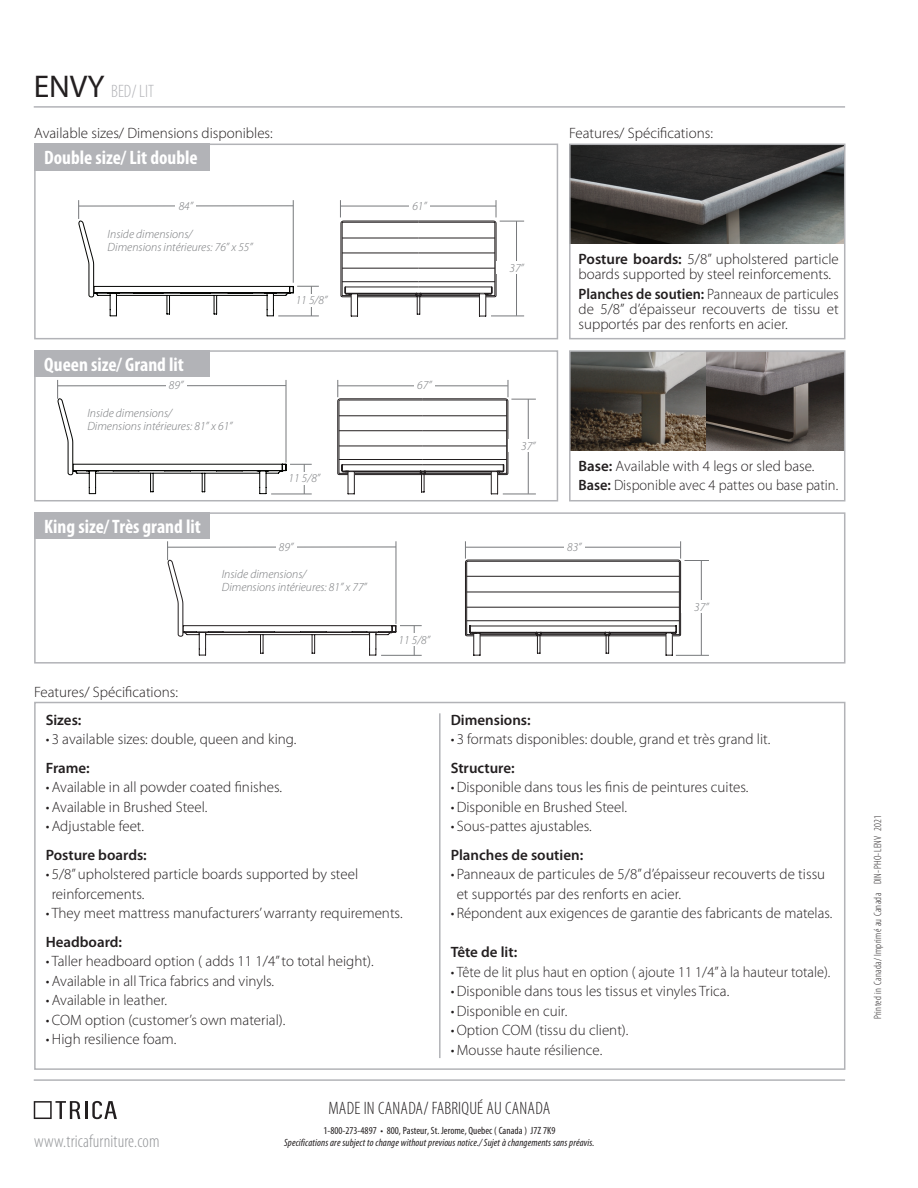
<style>
.page{position:relative;width:918px;height:1188px;background:#fff}
.page>*{position:absolute;margin:0;border:0;box-sizing:border-box;transform-origin:0 0}
.t1{font:700 condensed 19.5px "Myriad Pro";color:#fff}
.t2{font:300 condensed 18px "Myriad Pro";letter-spacing:.01em;color:#231f20}
.t3{font:300 condensed 18px "Myriad Pro";letter-spacing:.01em;color:#939598}
.t4{font:300 condensed 18px "Myriad Pro";color:#b2b3b7}
.t5{font:300 15px/19.5px "Myriad Pro";color:#231f20}
.t6{font:300 15px/15px "Myriad Pro";color:#231f20;text-align:justify;scale:.95 1}
.t7{font:300 15px "Myriad Pro";color:#231f20;scale:.96 1}
.t8{font:600 15px "Myriad Pro";color:#231f20}
.t9{font:italic 300 12px "Myriad Pro";color:#76787b}
.t10{font:italic condensed 10.5px "Myriad Pro";letter-spacing:.01em;color:#231f20}
.t11{font:condensed 10.5px "Myriad Pro";color:#231f20}
.t12{font:300 condensed 10.5px "Myriad Pro";letter-spacing:.03em;color:#231f20}
.s1{font-weight:400;font-stretch:normal;font-size:31.5px;color:#231f20}
.s2{font-weight:600}
</style>
<div class="page">
<svg style="left:34px;top:1101px;width:83px;height:18px"></svg>
<hr style="left:34px;top:1079px;width:811px;height:2px;background:#b2b3b7">
<hr style="left:34px;top:106px;width:811px;height:2px;background:#b2b3b7">
<img style="left:572px;top:147px;width:270px;height:97px">
<img style="left:572px;top:353px;width:270px;height:97px">
<div style="left:34px;top:144px;width:524px;height:195px;border:2px solid #b2b3b7"></div>
<div style="left:34px;top:350px;width:524px;height:151px;border:2px solid #b2b3b7"></div>
<div style="left:34px;top:512px;width:811px;height:152px;border:2px solid #b2b3b7"></div>
<div style="left:34px;top:144px;width:176px;height:27px;background:#b2b3b7"></div>
<div style="left:34px;top:350px;width:176px;height:27px;background:#b2b3b7"></div>
<div style="left:34px;top:512px;width:176px;height:27px;background:#b2b3b7"></div>
<div style="left:34px;top:702px;width:811px;height:368px;border:2px solid #b2b3b7"></div>
<hr style="left:439px;top:713px;width:2px;height:345px;background:#b2b3b7">
<div style="left:569px;top:144px;width:276px;height:195px;border:2px solid #b2b3b7"></div>
<div style="left:569px;top:350px;width:276px;height:151px;border:2px solid #b2b3b7"></div>
<hr style="left:278px;top:316px;width:41px;height:1px;background:#76787b">
<svg style="left:340px;top:200px;width:184px;height:117px"></svg>
<svg style="left:78px;top:200px;width:241px;height:116px"></svg>
<svg style="left:57px;top:380px;width:255px;height:114px"></svg>
<hr style="left:271px;top:494px;width:41px;height:1px;background:#76787b">
<svg style="left:337px;top:380px;width:199px;height:115px"></svg>
<hr style="left:528px;top:399px;width:1px;height:95px;background:#76787b">
<div style="left:508px;top:439px;width:41px;height:13px;background:#fff"></div>
<svg style="left:167px;top:541px;width:255px;height:114px"></svg>
<hr style="left:381px;top:655px;width:41px;height:1px;background:#76787b">
<svg style="left:465px;top:541px;width:244px;height:115px"></svg>
<hr style="left:701px;top:561px;width:1px;height:94px;background:#76787b">
<div style="left:681px;top:600px;width:41px;height:13px;background:#fff"></div>
<p class="t4" style="left:34px;top:80px;width:122px"><span class="s1">ENVY</span> BED/ LIT</p>
<p class="t5" style="left:34px;top:124px;width:240px">Available sizes/ Dimensions disponibles:</p>
<p class="t1" style="left:44px;top:145px;width:155px">Double size/ Lit double</p>
<p class="t9" style="left:179px;top:198px;width:16px">84”</p>
<p class="t9" style="left:108px;top:226px;width:86px">Inside dimensions/</p>
<p class="t9" style="left:108px;top:240px;width:147px">Dimensions intérieures: 76” x 55”</p>
<p class="t9" style="left:296px;top:293px;width:33px">11 5/8”</p>
<p class="t1" style="left:44px;top:352px;width:141px">Queen size/ Grand lit</p>
<p class="t9" style="left:169px;top:378px;width:16px">89”</p>
<p class="t9" style="left:87px;top:406px;width:86px">Inside dimensions/</p>
<p class="t9" style="left:87px;top:419px;width:147px">Dimensions intérieures: 81” x 61”</p>
<p class="t1" style="left:44px;top:514px;width:158px">King size/ Très grand lit</p>
<p class="t9" style="left:289px;top:471px;width:33px">11 5/8”</p>
<p class="t9" style="left:412px;top:198px;width:16px">61”</p>
<p class="t9" style="left:417px;top:378px;width:16px">67”</p>
<p class="t5" style="left:569px;top:124px;width:145px">Features/ Spécifications:</p>
<p class="t9" style="left:509px;top:260px;width:16px">37”</p>
<p class="t5" style="left:579px;top:252px;width:262px;line-height:15px"><span class="s2">Posture boards:</span> 5/8” upholstered particle boards supported by steel reinforcements.</p>
<p class="t6" style="left:579px;top:286px;width:276px"><span class="s2">Planches de soutien:</span> Panneaux de particules de 5/8” d’épaisseur recouverts de tissu et supportés par des renforts en acier.</p>
<p class="t9" style="left:521px;top:438px;width:16px">37”</p>
<p class="t5" style="left:579px;top:456px;width:238px"><span class="s2">Base:</span> Available with 4 legs or sled base.</p>
<p class="t7" style="left:579px;top:476px;width:272px"><span class="s2">Base:</span> Disponible avec 4 pattes ou base patin.</p>
<p class="t9" style="left:279px;top:540px;width:16px">89”</p>
<p class="t9" style="left:567px;top:540px;width:16px">83”</p>
<p class="t9" style="left:222px;top:566px;width:86px">Inside dimensions/</p>
<p class="t9" style="left:222px;top:580px;width:147px">Dimensions intérieures: 81” x 77”</p>
<p class="t9" style="left:399px;top:632px;width:33px">11 5/8”</p>
<p class="t5" style="left:34px;top:682px;width:145px">Features/ Spécifications:</p>
<p class="t8" style="left:46px;top:710px;width:37px">Sizes:</p>
<p class="t5" style="left:46px;top:729px;width:252px">• 3 available sizes: double, queen and king.</p>
<p class="t8" style="left:46px;top:758px;width:46px">Frame:</p>
<p class="t5" style="left:46px;top:777px;width:238px">• Available in all powder coated finishes.</p>
<p class="t5" style="left:46px;top:797px;width:163px">• Available in Brushed Steel.</p>
<p class="t5" style="left:46px;top:816px;width:100px">• Adjustable feet.</p>
<p class="t8" style="left:46px;top:845px;width:103px">Posture boards:</p>
<p class="t5" style="left:46px;top:864px;width:314px">• 5/8” upholstered particle boards supported by steel</p>
<p class="t5" style="left:52px;top:884px;width:94px">reinforcements.</p>
<p class="t5" style="left:46px;top:903px;width:358px">• They meet mattress manufacturers’ warranty requirements.</p>
<p class="t8" style="left:46px;top:932px;width:78px">Headboard:</p>
<p class="t5" style="left:46px;top:951px;width:330px">• Taller headboard option ( adds 11 1/4” to total height).</p>
<p class="t5" style="left:46px;top:971px;width:230px">• Available in all Trica fabrics and vinyls.</p>
<p class="t5" style="left:46px;top:990px;width:123px">• Available in leather.</p>
<p class="t5" style="left:46px;top:1010px;width:241px">• COM option (customer’s own material).</p>
<p class="t5" style="left:46px;top:1029px;width:132px">•High resilience foam.</p>
<p class="t9" style="left:694px;top:600px;width:16px">37”</p>
<p class="t8" style="left:451px;top:710px;width:82px">Dimensions:</p>
<p class="t5" style="left:451px;top:729px;width:321px">• 3 formats disponibles: double, grand et très grand lit.</p>
<p class="t8" style="left:451px;top:758px;width:66px">Structure:</p>
<p class="t5" style="left:451px;top:777px;width:299px">•Disponible dans tous les finis de peintures cuites.</p>
<p class="t5" style="left:451px;top:797px;width:178px">•Disponible en Brushed Steel.</p>
<p class="t5" style="left:451px;top:816px;width:143px">• Sous-pattes ajustables.</p>
<p class="t8" style="left:451px;top:845px;width:134px">Planches de soutien:</p>
<p class="t5" style="left:457px;top:864px;width:370px;text-indent:-6px">• Panneaux de particules de 5/8” d’épaisseur recouverts de tissu et supportés par des renforts en acier.</p>
<p class="t5" style="left:451px;top:903px;width:383px">• Répondent aux exigences de garantie des fabricants de matelas.</p>
<p class="t8" style="left:451px;top:943px;width:68px">Tête de lit:</p>
<p class="t7" style="left:451px;top:963px;width:397px">• Tête de lit plus haut en option ( ajoute 11 1/4” à la hauteur totale).</p>
<p class="t5" style="left:451px;top:981px;width:280px">•Disponible dans tous les tissus et vinyles Trica.</p>
<p class="t5" style="left:451px;top:1001px;width:118px">•Disponible en cuir.</p>
<p class="t5" style="left:451px;top:1020px;width:179px">•Option COM (tissu du client).</p>
<p class="t5" style="left:451px;top:1040px;width:153px">•Mousse haute résilience.</p>
<p class="t3" style="left:34px;top:1130px;width:127px">www.tricafurniture.com</p>
<p class="t2" style="left:329px;top:1098px;width:223px">MADE IN CANADA/ FABRIQUÉ AU CANADA</p>
<p class="t11" style="left:324px;top:1124px;width:233px">1-800-273-4897 • 800, Pasteur, St. Jerome, Quebec ( Canada ) J7Z 7K9</p>
<p class="t10" style="left:284px;top:1137px;width:312px">Specifications are subject to change without previous notice./ Sujet à changements sans préavis.</p>
<p class="t12" style="left:871px;top:1019px;width:206px;rotate:-90deg">Printed in Canada/ Imprimé au Canada DIN-PHO-LENV 2021</p>
</div>
